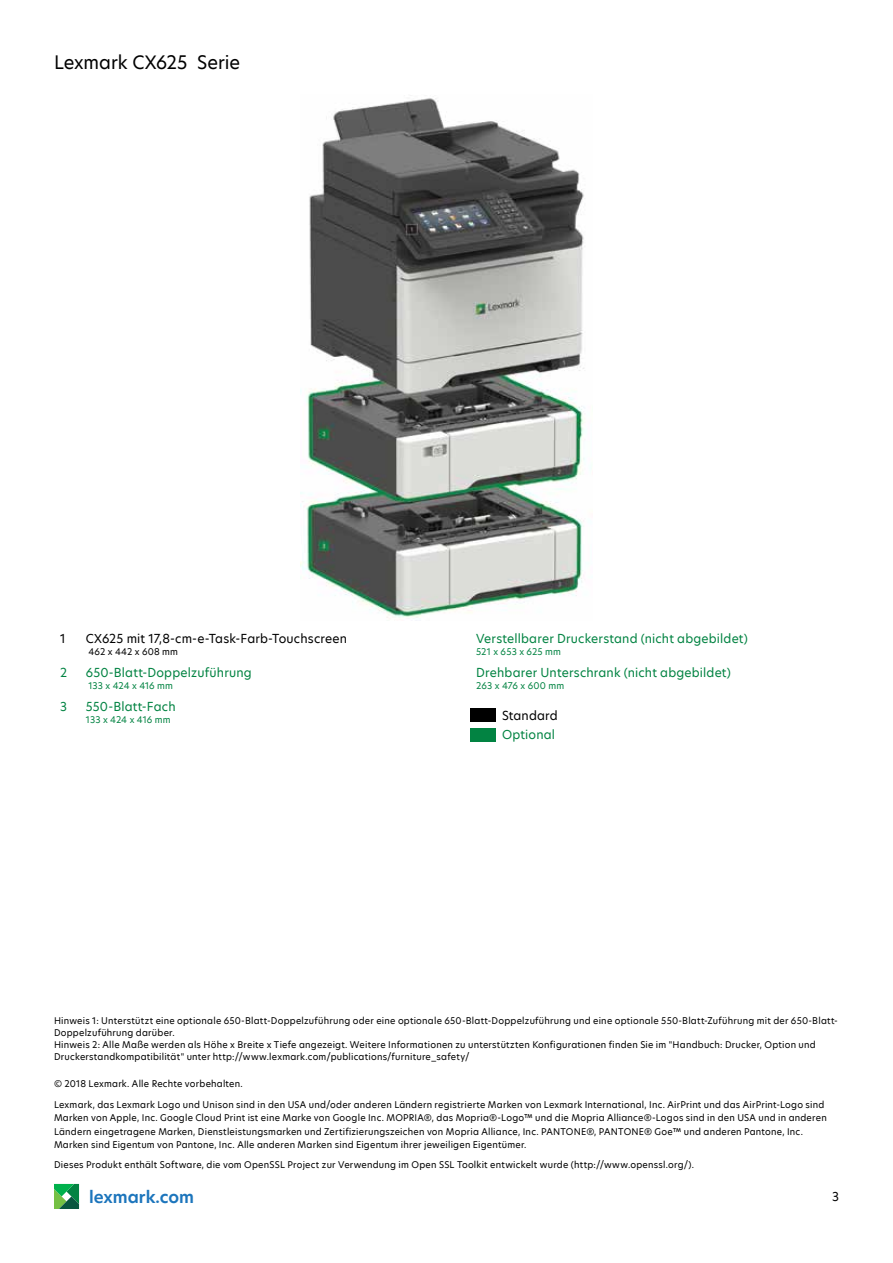
<style>
.page{position:relative;width:893px;height:1263px;background:#fff}
.page>*{position:absolute;margin:0;border:0;box-sizing:border-box;transform-origin:0 0}
.t1{font:18px "TP Hero";color:#000}
.t2{font:600 16.5px "TP Hero";color:#1c75bc}
.t3{font:12px "TP Hero";letter-spacing:.015em;color:#028342}
.t4{font:12px "TP Hero";letter-spacing:.015em;color:#000}
.t5{font:9px/12px "TP Hero";letter-spacing:.025em;color:#000}
.t6{font:9px "TP Hero";letter-spacing:.01em;color:#028342}
</style>
<div class="page">
<svg style="left:54px;top:1184px;width:25px;height:25px"></svg>
<div style="left:470px;top:708px;width:26px;height:14px;background:#000"></div>
<div style="left:470px;top:728px;width:26px;height:14px;background:#028342"></div>
<img style="left:301px;top:98px;width:290px;height:520px">
<h1 class="t1" style="left:54px;top:50px;width:188px">Lexmark CX625 Serie</h1>
<h3 class="t4" style="left:60px;top:631px;width:7px">1</h3>
<h3 class="t4" style="left:86px;top:631px;width:263px">CX625 mit 17,8-cm-e-Task-Farb-Touchscreen</h3>
<p class="t5" style="left:88px;top:646px;width:91px">462 x 442 x 608 mm</p>
<h3 class="t3" style="left:60px;top:664px;width:9px">2</h3>
<h3 class="t3" style="left:86px;top:664px;width:167px">650-Blatt-Doppelzuführung</h3>
<p class="t6" style="left:88px;top:679px;width:86px">133 x 424 x 416 mm</p>
<h3 class="t3" style="left:60px;top:698px;width:8px">3</h3>
<h3 class="t3" style="left:86px;top:698px;width:91px">550-Blatt-Fach</h3>
<p class="t6" style="left:86px;top:713px;width:86px">133 x 424 x 416 mm</p>
<h3 class="t3" style="left:476px;top:631px;width:273px">Verstellbarer Druckerstand (nicht abgebildet)</h3>
<p class="t6" style="left:476px;top:646px;width:86px">521 x 653 x 625 mm</p>
<h3 class="t3" style="left:476px;top:664px;width:256px">Drehbarer Unterschrank (nicht abgebildet)</h3>
<p class="t6" style="left:476px;top:679px;width:90px">263 x 476 x 600 mm</p>
<h3 class="t4" style="left:502px;top:707px;width:57px">Standard</h3>
<h3 class="t3" style="left:502px;top:727px;width:55px">Optional</h3>
<p class="t5" style="left:54px;top:1015px;width:785px">Hinweis 1: Unterstützt eine optionale 650-Blatt-Doppelzuführung oder eine optionale 650-Blatt-Doppelzuführung und eine optionale 550-Blatt-Zuführung mit der 650-Blatt-Doppelzuführung darüber.<br>Hinweis 2: Alle Maße werden als Höhe x Breite x Tiefe angezeigt. Weitere Informationen zu unterstützten Konfigurationen finden Sie im "Handbuch: Drucker, Option und Druckerstandkompatibilität" unter http://www.lexmark.com/publications/furniture_safety/</p>
<p class="t5" style="left:54px;top:1078px;width:190px">© 2018 Lexmark. Alle Rechte vorbehalten.</p>
<p class="t5" style="left:54px;top:1097px;width:774px;line-height:13.5px">Lexmark, das Lexmark Logo und Unison sind in den USA und/oder anderen Ländern registrierte Marken von Lexmark International, Inc. AirPrint und das AirPrint-Logo sind Marken von Apple, Inc. Google Cloud Print ist eine Marke von Google Inc. MOPRIA®, das Mopria®-Logo™ und die Mopria Alliance®-Logos sind in den USA und in anderen Ländern eingetragene Marken, Dienstleistungsmarken und Zertifizierungszeichen von Mopria Alliance, Inc. PANTONE®, PANTONE® Goe™ und anderen Pantone, Inc.<br>Marken sind Eigentum von Pantone, Inc. Alle anderen Marken sind Eigentum ihrer jeweiligen Eigentümer.</p>
<p class="t5" style="left:54px;top:1159px;width:641px">Dieses Produkt enthält Software, die vom OpenSSL Project zur Verwendung im Open SSL Toolkit entwickelt wurde (http://www.openssl.org/).</p>
<h2 class="t2" style="left:89px;top:1186px;width:106px">lexmark.com</h2>
<h3 class="t4" style="left:832px;top:1189px;width:8px">3</h3>
</div>
